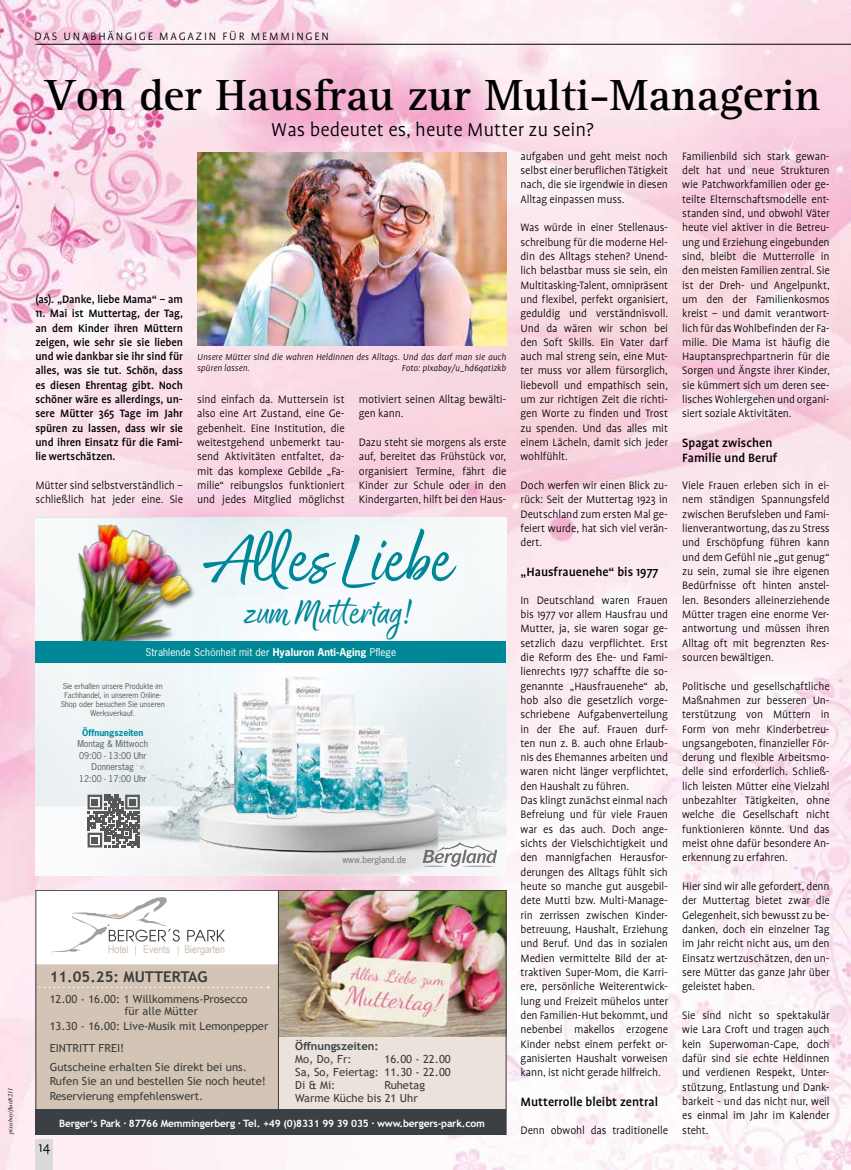
<style>
.page{position:relative;width:851px;height:1170px;background:#fff}
.page>*{position:absolute;margin:0;border:0;box-sizing:border-box;transform-origin:0 0}
.t1{font:76px "Good Karma Smooth";color:#008797}
.t2{font:700 45px "Rotis Seri";color:#000}
.t3{font:39.5px "Good Karma Smooth";color:#008797}
.t4{font:300 21.25px "Profile";color:#000}
.t5{font:300 15px "Profile";color:#000}
.t6{font:700 14.88px "Trebuchet MS";color:#3c3c3b}
.t7{font:500 13.75px/15px "Profile";color:#000}
.t8{font:300 12.25px/14.2px "Profile";letter-spacing:-.01em;color:#000;text-align:justify}
.t9{font:500 12.25px/14.4px "Profile";letter-spacing:-.01em;color:#000;text-align:justify}
.t10{font:300 12.25px/14.2px "Profile";letter-spacing:-.01em;color:#000;text-align:justify;scale:.96 1}
.t11{font:300 12.25px "Profile";letter-spacing:.15em;color:#000}
.t12{font:11.12px/13px "Trebuchet MS";color:#3c3c3b}
.t13{font:700 11.12px "Trebuchet MS";color:#3a4044}
.t14{font:10.62px "Arial Narrow";color:#ccbdaf}
.t15{font:700 10.12px "Trebuchet MS";letter-spacing:-.02em;color:#fff}
.t16{font:10.12px "News Gothic Std";letter-spacing:.01em;color:#fff}
.t17{font:italic 300 10px/11.2px "Profile";color:#000}
.t18{font:8.88px/11.4px "News Gothic Std";color:#575756;text-align:center}
.t19{font:8.88px "News Gothic Std";letter-spacing:.01em;color:#706f6f}
.t20{font:700 8.88px "News Gothic Std";color:#008ea0}
.t21{font:7.62px/9.1px "News Gothic Std";color:#575756;text-align:center}
.t22{font:italic 6.25px "Times";letter-spacing:.03em;color:#000}
.s1{font-weight:700}
</style>
<div class="page">
<img style="left:0;top:0;width:850px;height:1169px">
<img style="left:197px;top:152px;width:309px;height:194px">
<img style="left:36px;top:890px;width:470px;height:244px">
<hr style="left:278px;top:890px;width:1px;height:221px;background:#3a4044">
<img style="left:236px;top:662px;width:74px;height:213px">
<svg style="left:310px;top:517px;width:196px;height:358px;fill:#e6edee"></svg>
<div style="left:348px;top:802px;width:64px;height:18px;background:#000;opacity:.5"></div>
<img style="left:358px;top:726px;width:49px;height:89px">
<img style="left:283px;top:675px;width:75px;height:140px">
<img style="left:236px;top:691px;width:63px;height:130px">
<svg style="left:35px;top:662px;width:201px;height:213px;fill:#eef3f4"></svg>
<div style="left:181px;top:517px;width:296px;height:144px;background:#f4f9fa"></div>
<img style="left:35px;top:517px;width:180px;height:162px">
<div style="left:35px;top:641px;width:471px;height:21px;background:#008797"></div>
<svg style="left:88px;top:794px;width:52px;height:53px"></svg>
<div style="left:92px;top:798px;width:6px;height:7px;background:#575756"></div>
<div style="left:129px;top:798px;width:7px;height:7px;background:#575756"></div>
<div style="left:92px;top:836px;width:6px;height:7px;background:#575756"></div>
<svg style="left:422px;top:842px;width:75px;height:24px"></svg>
<div style="left:35px;top:1139px;width:18px;height:30px;background:#dadada"></div>
<hr style="left:35px;top:44px;width:815px;height:1px;background:#000">
<p class="t22" style="left:5px;top:1133px;width:47px;rotate:-90deg">pixabay/fluti8211</p>
<p class="t11" style="left:34px;top:30px;width:296px">DAS UNABHÄNGIGE MAGAZIN FÜR MEMMINGEN</p>
<h2 class="t2" style="left:45px;top:69px;width:777px">Von der Hausfrau zur Multi-Managerin</h2>
<h3 class="t4" style="left:271px;top:119px;width:324px">Was bedeutet es, heute Mutter zu sein?</h3>
<p class="t9" style="left:35px;top:292px;width:149px">(as). „Danke, liebe Mama“ – am</p>
<p class="t9" style="left:35px;top:306px;width:149px">11. Mai ist Muttertag, der Tag, an dem Kinder ihren Müttern zeigen, wie sehr sie sie lieben und wie dankbar sie ihr sind für alles, was sie tut. Schön, dass es diesen Ehrentag gibt. Noch schöner wäre es allerdings, un&shy;sere Mütter 365 Tage im Jahr spüren zu lassen, dass wir sie und ihren Einsatz für die Fami&shy;lie wertschätzen.</p>
<p class="t8" style="left:35px;top:478px;width:149px">Mütter sind selbstverständlich – schließlich hat jeder eine. Sie</p>
<p class="t17" style="left:197px;top:351px;width:310px">Unsere Mütter sind die wahren Heldinnen des Alltags. Und das darf man sie auch spüren lassen.</p>
<p class="t17" style="left:402px;top:362px;width:106px">Foto: pixabay/u_hd6qatizkb</p>
<p class="t8" style="left:197px;top:392px;width:149px">sind einfach da. Muttersein ist also eine Art Zustand, eine Ge&shy;gebenheit. Eine Institution, die weitestgehend unbemerkt tau&shy;send Aktivitäten entfaltet, da&shy;mit das komplexe Gebilde „Fa&shy;milie“ reibungslos funktioniert und jedes Mitglied möglichst</p>
<p class="t8" style="left:359px;top:392px;width:149px">motiviert seinen Alltag bewälti&shy;gen kann.</p>
<p class="t10" style="left:359px;top:435px;width:155px">Dazu steht sie morgens als erste auf, bereitet das Frühstück vor, organisiert Termine, fährt die Kinder zur Schule oder in den Kindergarten, hilft bei den Haus-</p>
<h1 class="t1" style="left:202px;top:515px;width:251px">Alles Liebe</h1>
<h3 class="t3" style="left:244px;top:589px;width:169px">zum Muttertag!</h3>
<p class="t16" style="left:145px;top:645px;width:252px">Strahlende Schönheit mit der <span class="s1">Hyaluron Anti-Aging</span> Pflege</p>
<p class="t21" style="left:61px;top:681px;width:105px">Sie erhalten unsere Produkte im<br>Fachhandel, in unserem Online-<br>Shop oder besuchen Sie unseren<br>Werksverkauf.</p>
<p class="t20" style="left:82px;top:726px;width:63px">Öffnungszeiten</p>
<p class="t18" style="left:77px;top:738px;width:72px">Montag &amp; Mittwoch<br>09:00 - 13:00 Uhr<br>Donnerstag<br>12:00 - 17:00 Uhr</p>
<p class="t19" style="left:342px;top:854px;width:66px">www.bergland.de</p>
<p class="t14" style="left:108px;top:941px;width:22px">Hotel</p>
<p class="t14" style="left:143px;top:941px;width:29px">Events</p>
<p class="t14" style="left:184px;top:941px;width:42px">Biergarten</p>
<p class="t6" style="left:50px;top:966px;width:159px">11.05.25: MUTTERTAG</p>
<p class="t12" style="left:124px;top:992px;width:125px;line-height:12.4px;text-indent:-75px">12.00 - 16.00: 1 Willkommens-Prosecco für alle Mütter</p>
<p class="t12" style="left:50px;top:1014px;width:220px;line-height:22.2px">13.30 - 16.00: Live-Musik mit Lemonpepper<br>EINTRITT FREI!</p>
<p class="t12" style="left:50px;top:1058px;width:218px;line-height:14.9px">Gutscheine erhalten Sie direkt bei uns.<br>Rufen Sie an und bestellen Sie noch heute!<br>Reservierung empfehlenswert.</p>
<p class="t13" style="left:295px;top:1039px;width:85px">Öffnungszeiten:</p>
<p class="t12" style="left:295px;top:1052px;width:124px">Mo, Do, Fr:<br>Sa, So, Feiertag:<br>Di &amp; Mi:<br>Warme Küche bis 21 Uhr</p>
<p class="t12" style="left:384px;top:1052px;width:68px;text-align:justify">16.00 - 22.00<br>11.30 - 22.00<br>Ruhetag</p>
<p class="t15" style="left:59px;top:1116px;width:427px">Berger‘s Park · 87766 Memmingerberg · Tel. +49 (0)8331 99 39 035 · www.bergers-park.com</p>
<p class="t5" style="left:43px;top:1139px;width:8px">8</p>
<p class="t5" style="left:38px;top:1139px;width:13px">14</p>
<p class="t8" style="left:520px;top:149px;width:149px">aufgaben und geht meist noch selbst einer beruflichen Tätigkeit nach, die sie irgendwie in diesen Alltag einpassen muss.</p>
<p class="t8" style="left:520px;top:220px;width:149px">Was würde in einer Stellenaus&shy;schreibung für die moderne Hel&shy;din des Alltags stehen? Unend&shy;lich belastbar muss sie sein, ein Multitasking-Talent, omnipräsent und flexibel, perfekt organisiert, geduldig und verständnisvoll.<br>Und da wären wir schon bei den Soft Skills. Ein Vater darf auch mal streng sein, eine Mut&shy;ter muss vor allem fürsorglich, liebevoll und empathisch sein, um zur richtigen Zeit die richti&shy;gen Worte zu finden und Trost zu spenden. Und das alles mit einem Lächeln, damit sich jeder wohlfühlt.</p>
<p class="t8" style="left:520px;top:478px;width:149px">Doch werfen wir einen Blick zu&shy;rück: Seit der Muttertag 1923 in Deutschland zum ersten Mal ge&shy;feiert wurde, hat sich viel verän&shy;dert.</p>
<p class="t7" style="left:520px;top:564px;width:139px">„Hausfrauenehe“ bis 1977</p>
<p class="t8" style="left:520px;top:593px;width:149px;text-align:left">In Deutschland waren Frauen bis 1977 vor allem Hausfrau und<br>Mutter, ja, sie waren sogar ge&shy;setzlich dazu verpflichtet. Erst die Reform des Ehe- und Fami&shy;lienrechts 1977 schaffte die so&shy;genannte „Hausfrauenehe“ ab, hob also die gesetzlich vorge&shy;schriebene Aufgabenverteilung in der Ehe auf. Frauen durf&shy;ten nun z. B. auch ohne Erlaub&shy;nis des Ehemannes arbeiten und waren nicht länger verpflichtet, den Haushalt zu führen.<br>Das klingt zunächst einmal nach<br>Befreiung und für viele Frauen war es das auch. Doch ange&shy;sichts der Vielschichtigkeit und den mannigfachen Herausfor&shy;derungen des Alltags fühlt sich heute so manche gut ausgebil&shy;dete Mutti bzw. Multi-Manage&shy;rin zerrissen zwischen Kinder&shy;betreuung, Haushalt, Erziehung und Beruf. Und das in sozialen<br>Medien vermittelte Bild der at&shy;traktiven Super-Mom, die Karri&shy;ere, persönliche Weiterentwick&shy;lung und Freizeit mühelos unter den Familien-Hut bekommt, und nebenbei makellos erzogene<br>Kinder nebst einem perfekt or&shy;ganisierten Haushalt vorweisen kann, ist nicht gerade hilfreich.</p>
<p class="t7" style="left:520px;top:1093px;width:139px">Mutterrolle bleibt zentral</p>
<p class="t8" style="left:520px;top:1122px;width:149px">Denn obwohl das traditionelle</p>
<p class="t8" style="left:682px;top:149px;width:149px">Familienbild sich stark gewan&shy;delt hat und neue Strukturen wie Patchworkfamilien oder ge&shy;teilte Elternschaftsmodelle ent&shy;standen sind, und obwohl Väter heute viel aktiver in die Betreu&shy;ung und Erziehung eingebunden sind, bleibt die Mutterrolle in den meisten Familien zentral. Sie ist der Dreh- und Angelpunkt, um den der Familienkosmos kreist – und damit verantwort&shy;lich für das Wohlbefinden der Fa&shy;milie. Die Mama ist häufig die Hauptansprechpartnerin für die Sorgen und Ängste ihrer Kinder, sie kümmert sich um deren see&shy;lisches Wohlergehen und organi&shy;siert soziale Aktivitäten.</p>
<p class="t7" style="left:682px;top:435px;width:97px">Spagat zwischen<br>Familie und Beruf</p>
<p class="t8" style="left:682px;top:478px;width:149px">Viele Frauen erleben sich in ei&shy;nem ständigen Spannungsfeld zwischen Berufsleben und Fami&shy;lienverantwortung, das zu Stress und Erschöpfung führen kann und dem Gefühl nie „gut genug“ zu sein, zumal sie ihre eigenen Bedürfnisse oft hinten anstel&shy;len. Besonders alleinerziehende Mütter tragen eine enorme Ver&shy;antwortung und müssen ihren Alltag oft mit begrenzten Res&shy;sourcen bewältigen.</p>
<p class="t8" style="left:682px;top:678px;width:149px">Politische und gesellschaftliche Maßnahmen zur besseren Un&shy;terstützung von Müttern in Form von mehr Kinderbetreu&shy;ungsangeboten, finanzieller För&shy;derung und flexible Arbeitsmo&shy;delle sind erforderlich. Schließ&shy;lich leisten Mütter eine Vielzahl unbezahlter Tätigkeiten, ohne welche die Gesellschaft nicht funktionieren könnte. Und das meist ohne dafür besondere An&shy;erkennung zu erfahren.</p>
<p class="t8" style="left:682px;top:879px;width:149px">Hier sind wir alle gefordert, denn der Muttertag bietet zwar die Gelegenheit, sich bewusst zu be&shy;danken, doch ein einzelner Tag im Jahr reicht nicht aus, um den Einsatz wertzuschätzen, den un&shy;sere Mütter das ganze Jahr über geleistet haben.</p>
<p class="t8" style="left:682px;top:1008px;width:149px">Sie sind nicht so spektakulär wie Lara Croft und tragen auch kein Superwoman-Cape, doch dafür sind sie echte Heldinnen und verdienen Respekt, Unter&shy;stützung, Entlastung und Dank&shy;barkeit - und das nicht nur, weil es einmal im Jahr im Kalender steht.</p>
</div>
